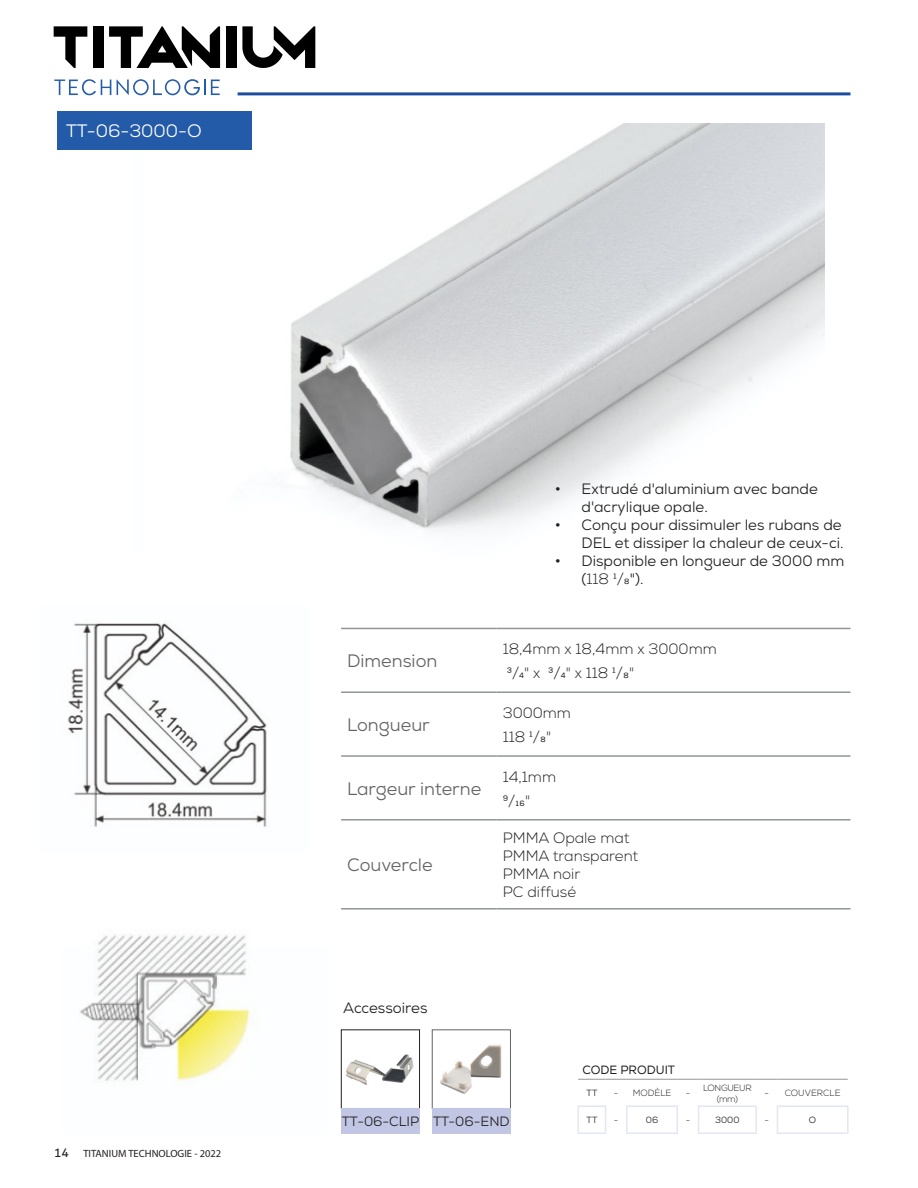
<style>
.page{position:relative;width:918px;height:1188px;background:#fff}
.page>*{position:absolute;margin:0;border:0;box-sizing:border-box;transform-origin:0 0}
.t1{font:18px "Nexa";color:#636366}
.t2{font:18px "Nexa";color:#fff}
.t3{font:15px/18px "Nexa";color:#231f20}
.t4{font:300 15px/24px "Nexa";color:#231f20}
.t5{font:13.5px "Nexa";color:#231f20}
.t6{font:12px "Nexa";color:#231f20}
.t7{font:10.5px "Myriad Pro";color:#231f20}
.t8{font:300 9px "Nexa";color:#231f20}
.t9{font:300 9px/10.8px "Nexa";letter-spacing:-.03em;color:#231f20;text-align:center}
.t10{font:9px "Nexa";color:#231f20}
.s1{font-family:"Aller";font-size:12px}
.s2{font-weight:300;font-size:18px}
.s3{font-weight:300}
</style>
<div class="page">
<hr style="left:238px;top:92px;width:612px;height:3px;background:#1b4ea1">
<img style="left:290px;top:124px;width:535px;height:407px">
<div style="left:57px;top:112px;width:195px;height:38px;background:#245ba9"></div>
<img style="left:68px;top:623px;width:199px;height:204px">
<img style="left:80px;top:935px;width:177px;height:148px">
<hr style="left:341px;top:628px;width:156px;height:1px;background:#939598">
<hr style="left:497px;top:628px;width:354px;height:1px;background:#939598">
<hr style="left:341px;top:691px;width:156px;height:2px;background:#939598">
<hr style="left:497px;top:691px;width:354px;height:2px;background:#939598">
<hr style="left:341px;top:755px;width:156px;height:2px;background:#939598">
<hr style="left:497px;top:755px;width:354px;height:2px;background:#939598">
<hr style="left:341px;top:819px;width:156px;height:2px;background:#939598">
<hr style="left:497px;top:819px;width:354px;height:2px;background:#939598">
<hr style="left:341px;top:908px;width:156px;height:2px;background:#939598">
<hr style="left:497px;top:908px;width:354px;height:2px;background:#939598">
<img style="left:346px;top:1054px;width:68px;height:31px">
<div style="left:341px;top:1030px;width:79px;height:79px;border:1px solid #231f20"></div>
<div style="left:341px;top:1108px;width:79px;height:26px;background:#c0c6e3"></div>
<img style="left:440px;top:1044px;width:62px;height:50px">
<div style="left:432px;top:1030px;width:79px;height:79px;border:1px solid #636366"></div>
<div style="left:432px;top:1108px;width:78px;height:26px;background:#c0c6e3"></div>
<svg style="left:578px;top:1079px;width:49px;height:1px"></svg>
<hr style="left:627px;top:1079px;width:50px;height:1px;background:#939598">
<svg style="left:677px;top:1079px;width:22px;height:1px"></svg>
<hr style="left:699px;top:1079px;width:57px;height:1px;background:#939598">
<svg style="left:756px;top:1079px;width:21px;height:1px"></svg>
<hr style="left:777px;top:1079px;width:71px;height:1px;background:#939598">
<hr style="left:777px;top:1106px;width:72px;height:1px;background:#e4e6f3">
<hr style="left:847px;top:1107px;width:2px;height:25px;background:#e4e6f3">
<hr style="left:777px;top:1132px;width:72px;height:2px;background:#e4e6f3">
<hr style="left:698px;top:1132px;width:59px;height:2px;background:#e4e6f3">
<hr style="left:626px;top:1132px;width:52px;height:2px;background:#e4e6f3">
<svg style="left:577px;top:1106px;width:270px;height:27px"></svg>
<hr style="left:577px;top:1132px;width:29px;height:2px;background:#e4e6f3">
<svg style="left:54px;top:79px;width:57px;height:16px"></svg>
<svg style="left:117px;top:79px;width:103px;height:16px"></svg>
<div style="left:226px;top:26px;width:11px;height:42px;background:#000001"></div>
<svg style="left:109px;top:26px;width:111px;height:42px"></svg>
<svg style="left:54px;top:26px;width:33px;height:42px"></svg>
<div style="left:93px;top:26px;width:10px;height:42px;background:#000001"></div>
<svg style="left:242px;top:26px;width:73px;height:42px"></svg>
<p class="t2" style="left:66px;top:120px;width:137px">TT-06-3000-O</p>
<p class="t7" style="left:54px;top:1147px;width:169px"><span class="s1">14</span> TITANIUM TECHNOLOGIE - 2022</p>
<p class="t1" style="left:347px;top:649px;width:92px">Dimension</p>
<p class="t1" style="left:347px;top:713px;width:84px">Longueur</p>
<p class="t3" style="left:582px;top:480px;width:238px;text-indent:-27px"><span class="s2">•</span> Extrudé d'aluminium avec bande d'acrylique opale.</p>
<p class="t3" style="left:555px;top:516px;width:291px;text-align:right"><span class="s2">•</span> Conçu pour dissimuler les rubans de<br>DEL et dissiper la chaleur de ceux-ci.</p>
<p class="t3" style="left:582px;top:552px;width:264px;text-indent:-27px"><span class="s2">•</span> Disponible en longueur de 3000 mm (<span class="s3">118 1/8</span>").</p>
<p class="t4" style="left:503px;top:637px;width:216px">18,4mm x 18,4mm x 3000mm<br>3/4" x 3/4" x 118 1/8"</p>
<p class="t4" style="left:503px;top:701px;width:70px">3000mm<br>118 1/8"</p>
<p class="t1" style="left:347px;top:777px;width:136px">Largeur interne</p>
<p class="t4" style="left:503px;top:765px;width:55px">14,1mm<br>9/16"</p>
<p class="t1" style="left:347px;top:853px;width:87px">Couvercle</p>
<p class="t3" style="left:343px;top:999px;width:86px">Accessoires</p>
<p class="t4" style="left:503px;top:829px;width:137px;line-height:18px">PMMA Opale mat<br>PMMA transparent<br>PMMA noir<br>PC diffusé</p>
<p class="t5" style="left:342px;top:1113px;width:169px">TT-06-CLIP TT-06-END</p>
<p class="t6" style="left:582px;top:1062px;width:94px">CODE PRODUIT</p>
<p class="t10" style="left:587px;top:1087px;width:12px">TT</p>
<p class="t8" style="left:614px;top:1088px;width:59px">- MODÈLE</p>
<p class="t8" style="left:686px;top:1088px;width:6px">-</p>
<p class="t9" style="left:703px;top:1082px;width:50px">LONGUEUR (mm)</p>
<p class="t8" style="left:765px;top:1088px;width:77px">- COUVERCLE</p>
<p class="t10" style="left:587px;top:1114px;width:12px">TT</p>
<p class="t8" style="left:614px;top:1115px;width:6px">-</p>
<p class="t10" style="left:646px;top:1114px;width:14px">06</p>
<p class="t8" style="left:686px;top:1115px;width:6px">-</p>
<p class="t10" style="left:715px;top:1114px;width:26px">3000</p>
<p class="t8" style="left:765px;top:1115px;width:6px">-</p>
<p class="t10" style="left:809px;top:1114px;width:9px">O</p>
</div>
